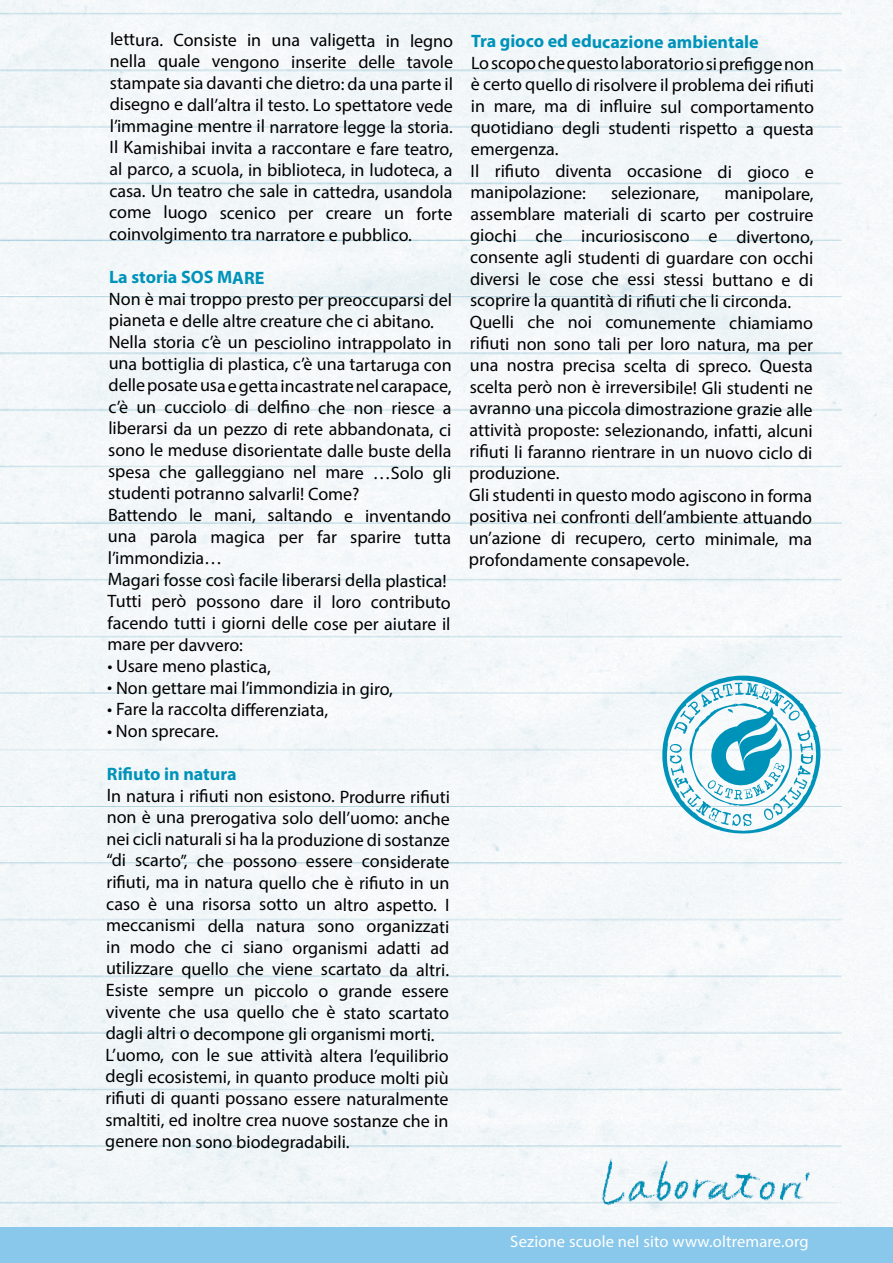
<style>
.page{position:relative;width:893px;height:1263px;background:#fff}
.page>*{position:absolute;margin:0;border:0;box-sizing:border-box;transform-origin:0 0}
.t1{font:18px/21.6px "Myriad Pro";letter-spacing:-.005em;color:#000}
.t2{font:700 18px "Myriad Pro";letter-spacing:-.005em;color:#0093ba}
.t3{font:16.5px "Myriad Pro";letter-spacing:.01em;color:#fff}
</style>
<div class="page">
<div style="left:0;top:1227px;width:893px;height:36px;background:#89c8ea"></div>
<img style="left:591px;top:1148px;width:248px;height:79px">
<svg style="left:659px;top:675px;width:162px;height:160px"></svg>
<p class="t1" style="left:109px;top:29px;width:345px;text-align:justify">lettura. Consiste in una valigetta in legno nella quale vengono inserite delle tavole stampate sia davanti che dietro: da una parte il disegno e dall’altra il testo. Lo spettatore vede l’immagine mentre il narratore legge la storia.<br>Il Kamishibai invita a raccontare e fare teatro, al parco, a scuola, in biblioteca, in ludoteca, a casa. Un teatro che sale in cattedra, usandola come luogo scenico per creare un forte coinvolgimento tra narratore e pubblico.</p>
<p class="t2" style="left:109px;top:265px;width:157px">La storia SOS MARE</p>
<p class="t1" style="left:107px;top:288px;width:346px">Non è mai troppo presto per preoccuparsi del pianeta e delle altre creature che ci abitano.<br>Nella storia c’è un pesciolino intrappolato in una bottiglia di plastica, c’è una tartaruga con delle posate usa e getta incastrate nel carapace, c’è un cucciolo di delfino che non riesce a liberarsi da un pezzo di rete abbandonata, ci sono le meduse disorientate dalle buste della spesa che galleggiano nel mare …Solo gli studenti potranno salvarli! Come?<br>Battendo le mani, saltando e inventando una parola magica per far sparire tutta l’immondizia…<br>Magari fosse così facile liberarsi della plastica!<br>Tutti però possono dare il loro contributo facendo tutti i giorni delle cose per aiutare il mare per davvero:</p>
<p class="t1" style="left:107px;top:655px;width:165px">• Usare meno plastica,</p>
<p class="t1" style="left:107px;top:677px;width:287px">• Non gettare mai l’immondizia in giro,</p>
<p class="t1" style="left:107px;top:698px;width:223px">• Fare la raccolta differenziata,</p>
<p class="t1" style="left:107px;top:720px;width:113px">• Non sprecare.</p>
<p class="t2" style="left:107px;top:762px;width:131px">Rifiuto in natura</p>
<p class="t1" style="left:105px;top:785px;width:346px">In natura i rifiuti non esistono. Produrre rifiuti non è una prerogativa solo dell’uomo: anche nei cicli naturali si ha la produzione di sostanze “di scarto”, che possono essere considerate rifiuti, ma in natura quello che è rifiuto in un caso è una risorsa sotto un altro aspetto. I meccanismi della natura sono organizzati in modo che ci siano organismi adatti ad utilizzare quello che viene scartato da altri.<br>Esiste sempre un piccolo o grande essere vivente che usa quello che è stato scartato dagli altri o decompone gli organismi morti.<br>L’uomo, con le sue attività altera l’equilibrio degli ecosistemi, in quanto produce molti più rifiuti di quanti possano essere naturalmente smaltiti, ed inoltre crea nuove sostanze che in genere non sono biodegradabili.</p>
<p class="t2" style="left:471px;top:30px;width:289px">Tra gioco ed educazione ambientale</p>
<p class="t1" style="left:470px;top:52px;width:345px">Lo scopo che questo laboratorio si prefigge non è certo quello di risolvere il problema dei rifiuti in mare, ma di influire sul comportamento quotidiano degli studenti rispetto a questa emergenza.<br>Il rifiuto diventa occasione di gioco e manipolazione:</p>
<p class="t1" style="left:611px;top:182px;width:90px">selezionare,</p>
<p class="t1" style="left:469px;top:182px;width:346px;text-indent:256px">manipolare, assemblare materiali di scarto per costruire giochi che incuriosiscono e divertono, consente agli studenti di guardare con occhi diversi le cose che essi stessi buttano e di scoprire la quantità di rifiuti che li circonda.<br>Quelli che noi comunemente chiamiamo rifiuti non sono tali per loro natura, ma per una nostra precisa scelta di spreco. Questa scelta però non è irreversibile! Gli studenti ne avranno una piccola dimostrazione grazie alle attività proposte: selezionando, infatti, alcuni rifiuti li faranno rientrare in un nuovo ciclo di produzione.<br>Gli studenti in questo modo agiscono in forma positiva nei confronti dell’ambiente attuando un’azione di recupero, certo minimale, ma profondamente consapevole.</p>
<p class="t3" style="left:510px;top:1231px;width:300px">Sezione scuole nel sito www.oltremare.org</p>
</div>
